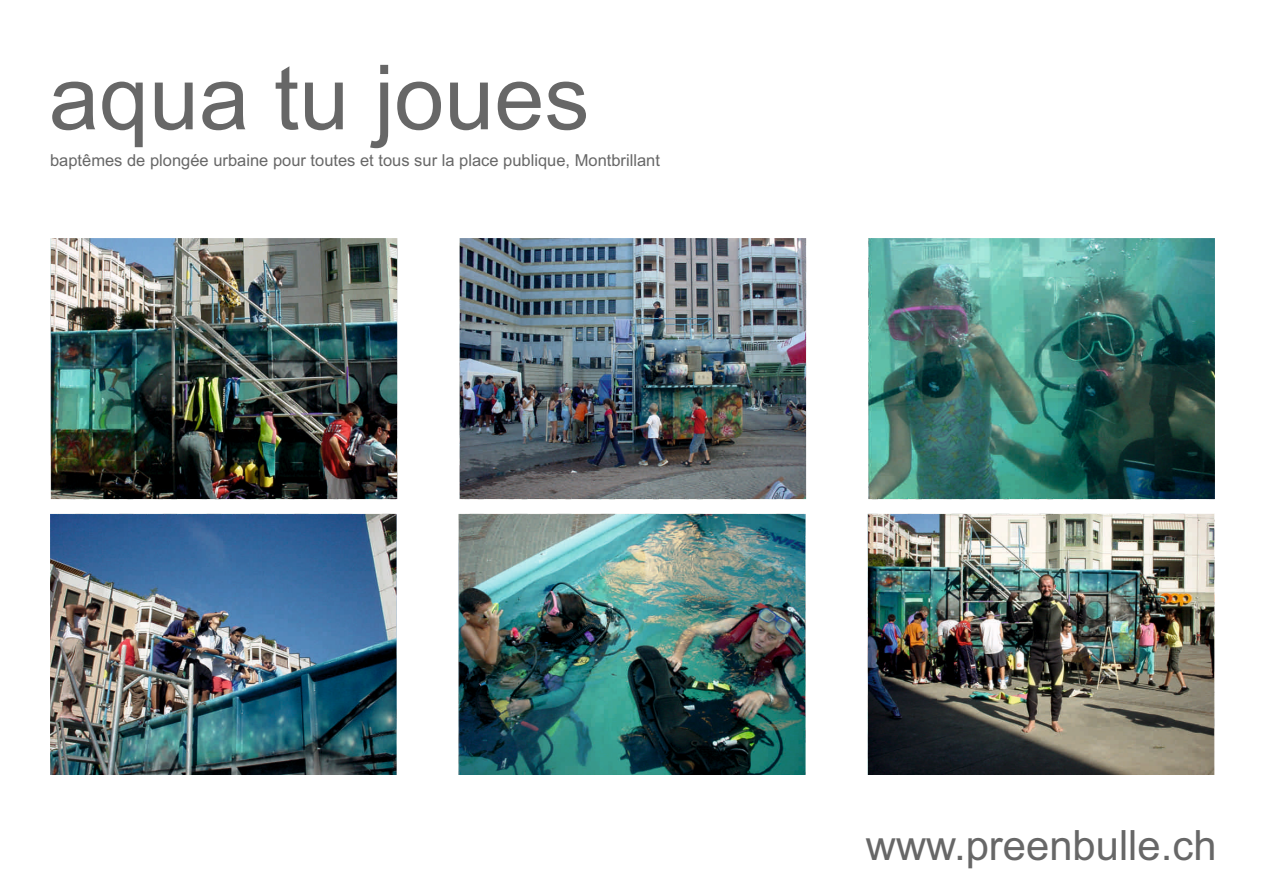
<style>
.page{position:relative;width:1263px;height:893px;background:#fff}
.page>*{position:absolute;margin:0;border:0;box-sizing:border-box;transform-origin:0 0}
.t1{font:90px "Arial";color:#676767}
.t2{font:41.85px "Arial";color:#676767}
.t3{font:16.5px "Arial";color:#676767}
</style>
<div class="page">
<img style="left:50px;top:238px;width:1164px;height:537px">
<h1 class="t1" style="left:49px;top:64px;width:542px">aqua tu joues</h1>
<p class="t3" style="left:50px;top:154px;width:611px">baptêmes de plongée urbaine pour toutes et tous sur la place publique, Montbrillant</p>
<h2 class="t2" style="left:866px;top:830px;width:352px">www.preenbulle.ch</h2>
</div>
